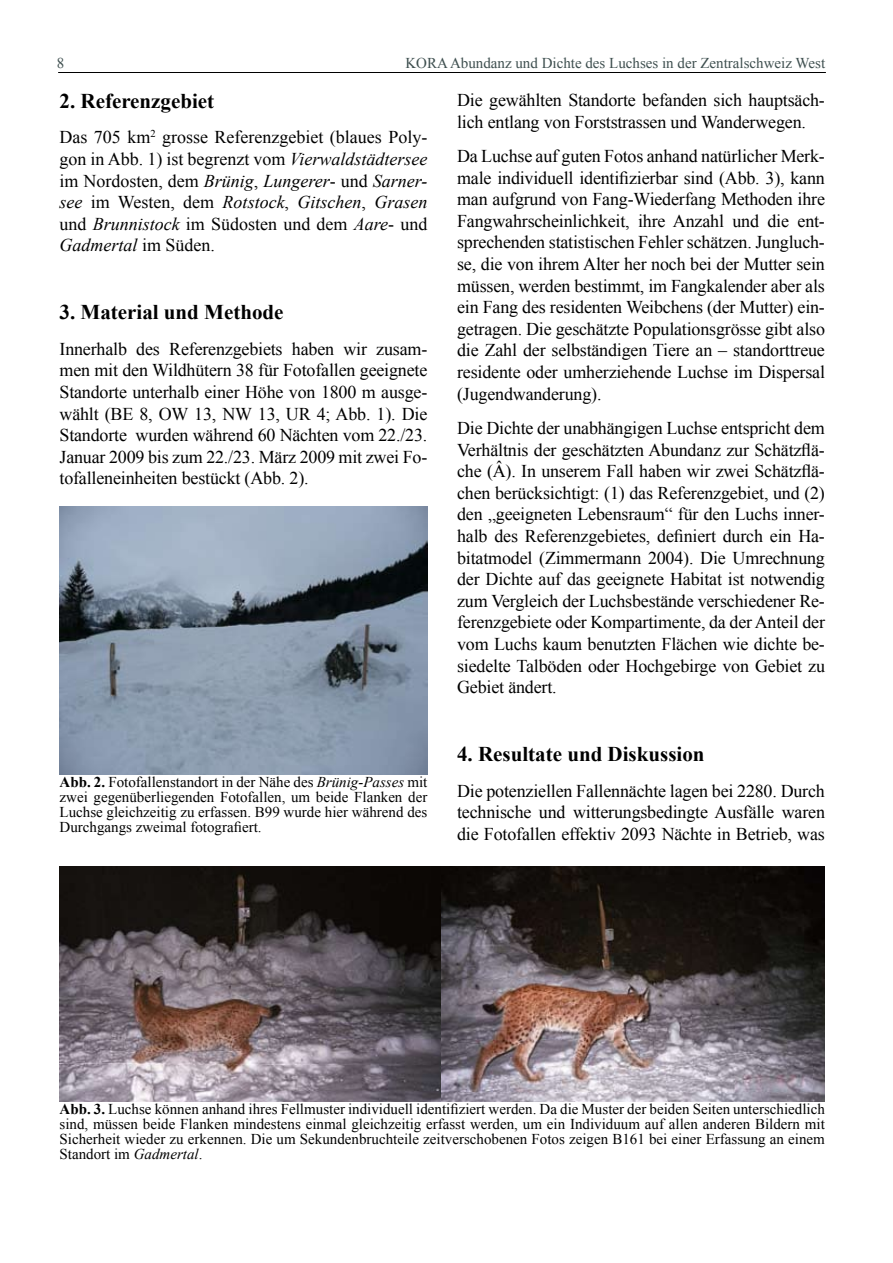
<style>
.page{position:relative;width:893px;height:1263px;background:#fff}
.page>*{position:absolute;margin:0;border:0;box-sizing:border-box;transform-origin:0 0}
.t1{font:700 21px "Times New Roman";color:#000}
.t2{font:18px/21.6px "Times New Roman";letter-spacing:-.01em;color:#000;text-align:justify}
.t3{font:15px/15px "Times New Roman";color:#000;text-align:justify}
.t4{font:15px "Times New Roman";color:#3e4f4f}
.s1{font-style:italic}
.s2{font-weight:700}
</style>
<div class="page">
<hr style="left:58px;top:72px;width:768px;height:1px;background:#000">
<img style="left:60px;top:506px;width:367px;height:268px">
<img style="left:60px;top:866px;width:765px;height:236px">
<p class="t4" style="left:405px;top:53px;width:421px">KORA Abundanz und Dichte des Luchses in der Zentralschweiz West</p>
<p class="t1" style="left:60px;top:86px;width:156px">2. Referenzgebiet</p>
<p class="t2" style="left:60px;top:126px;width:369px">Das 705 km<sup>2</sup> grosse Referenzgebiet (blaues Poly&shy;gon in Abb. 1) ist begrenzt vom <span class="s1">Vierwaldstädtersee </span>im Nordosten, dem <span class="s1">Brünig</span>, <span class="s1">Lungerer</span>- und <span class="s1">Sarner&shy;see</span> im Westen, dem <span class="s1">Rotstock</span>, <span class="s1">Gitschen</span>, <span class="s1">Grasen </span>und <span class="s1">Brunnistock</span> im Südosten und dem <span class="s1">Aare</span>- und <span class="s1">Gadmertal</span> im Süden.</p>
<p class="t1" style="left:60px;top:298px;width:225px">3. Material und Methode</p>
<p class="t2" style="left:60px;top:338px;width:369px">Innerhalb des Referenzgebiets haben wir zusam&shy;men mit den Wildhütern 38 für Fotofallen geeignete Standorte unterhalb einer Höhe von 1800 m ausge&shy;wählt (BE 8, OW 13, NW 13, UR 4; Abb. 1). Die Standorte wurden während 60 Nächten vom 22 ./23.<br>Januar 2009 bis zum 22./23. März 2009 mit zwei Fo&shy;tofalleneinheiten bestückt (Abb. 2).</p>
<p class="t3" style="left:60px;top:774px;width:369px"><span class="s2">Abb. 2.</span> Fotofallenstandort in der Nähe des <span class="s1">Brünig-Passes</span> mit zwei gegenüberliegenden Fotofallen, um beide Flanken der Luchse gleichzeitig zu erfassen. B99 wurde hier während des Durchgangs zweimal fotografiert.</p>
<p class="t2" style="left:457px;top:89px;width:369px">Die gewählten Standorte befanden sich hauptsäch&shy;lich entlang von Forststrassen und Wanderwegen.</p>
<p class="t2" style="left:457px;top:145px;width:369px">Da Luchse auf guten Fotos anhand natürlicher Merk&shy;male individuell identifizierbar sind (Abb. 3), kann man aufgrund von Fang-Wiederfang Methoden ihre Fangwahrscheinlichkeit, ihre Anzahl und die ent&shy;sprechenden statistischen Fehler schätzen. Jungluch&shy;se, die von ihrem Alter her noch bei der Mutter sein müssen, werden bestimmt, im Fangkalender aber als ein Fang des residenten Weibchens (der Mutter) ein&shy;getragen. Die geschätzte Populationsgrösse gibt also die Zahl der selbständigen Tiere an – standorttreue residente oder umherziehende Luchse im Dispersal (Jugendwanderung).</p>
<p class="t2" style="left:457px;top:417px;width:369px">Die Dichte der unabhängigen Luchse entspricht dem Verhältnis der geschätzten Abundanz zur Schätzflä&shy;che (Â). In unserem Fall haben wir zwei Schätzflä&shy;chen berücksichtigt: (1) das Referenzgebiet, und (2) den „geeigneten Lebensraum“ für den Luchs inner&shy;halb des Referenzgebietes, definiert durch ein Ha&shy;bitatmodel (Zimmermann 2004). Die Umrechnung der Dichte auf das geeignete Habitat ist notwendig zum Vergleich der Luchsbestände verschiedener Re&shy;ferenzgebiete oder Kompartimente, da der Anteil der vom Luchs kaum benutzten Flächen wie dichte be&shy;siedelte Talböden oder Hochgebirge von Gebiet zu Gebiet ändert.</p>
<p class="t1" style="left:457px;top:739px;width:249px">4. Resultate und Diskussion</p>
<p class="t2" style="left:457px;top:779px;width:369px">Die potenziellen Fallennächte lagen bei 22 80. Durch technische und witterungsbedingte Ausfälle waren die Fotofallen effektiv 2093 Nächte in Betrieb, was</p>
<p class="t3" style="left:60px;top:1101px;width:767px"><span class="s2">Abb. 3.</span> Luchse können anhand ihres Fellmuster individuell identifiziert werden. Da die Muster der beiden Seiten unterschiedlich sind, müssen beide Flanken mindestens einmal gleichzeitig erfasst werden, um ein Individuum auf allen anderen Bildern mit Sicherheit wieder zu erkennen. Die um Sekundenbruchteile zeitverschobenen Fotos zeigen B161 bei einer Erfassung an einem Standort im <span class="s1">Gadmertal</span>.</p>
</div>
